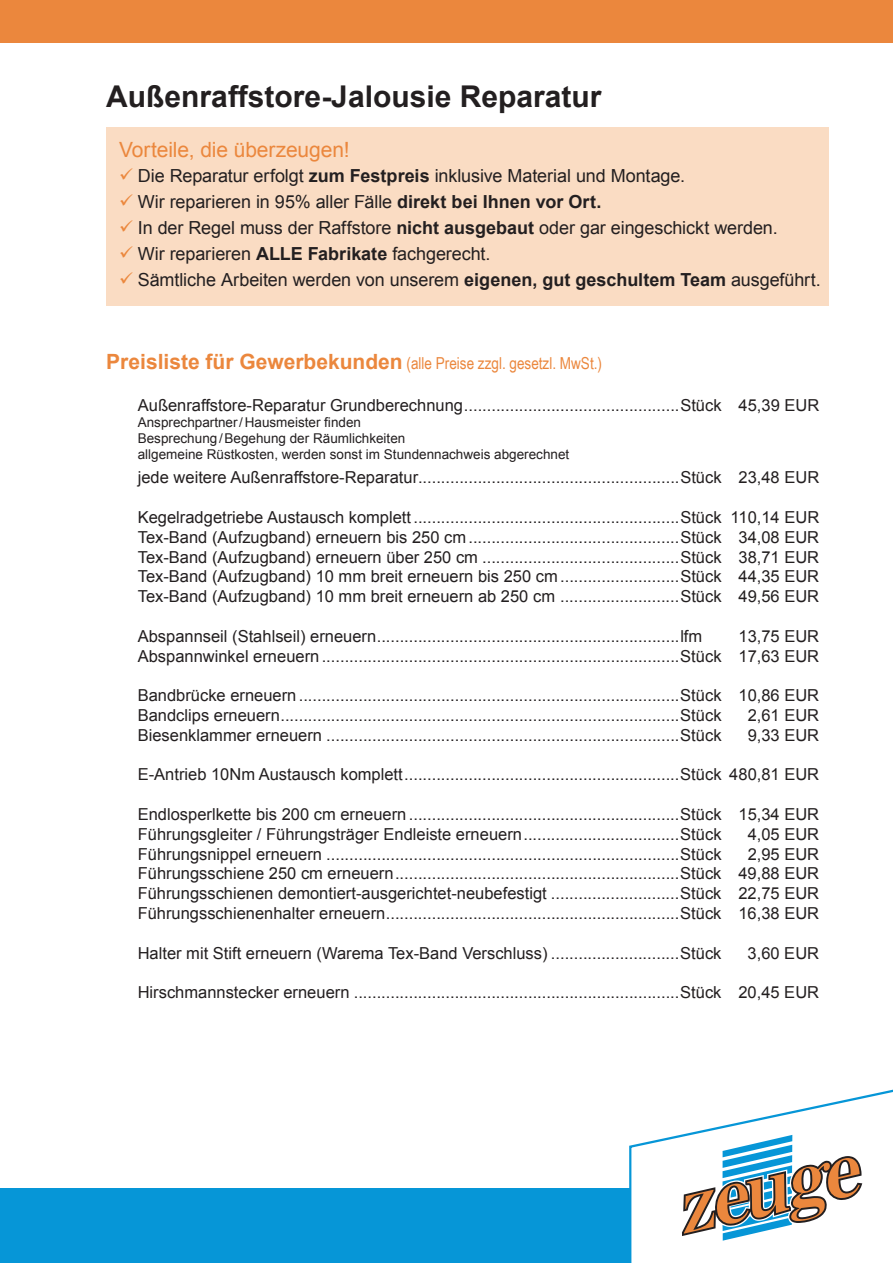
<style>
.page{position:relative;width:893px;height:1263px;background:#fff}
.page>*{position:absolute;margin:0;border:0;box-sizing:border-box;transform-origin:0 0}
.t1{font:700 30px "Arial";color:#231f20}
.t2{font:21px "Arial";letter-spacing:-.005em;color:#eb873d}
.t3{font:18px "Arial";letter-spacing:-.005em;color:#231f20}
.t4{font:16.5px/19.8px "Arial";color:#231f20;text-align:justify}
.t5{font:16.5px "Arial Narrow";color:#eb873d}
.t6{font:13.5px/16.2px "Arial";color:#231f20}
.s1{color:#eb873d}
.s2{font-weight:700}
.s3{font-family:"Arial";font-weight:700;font-size:21px}
</style>
<div class="page">
<div style="left:0;top:0;width:893px;height:43px;background:#eb873d"></div>
<div style="left:0;top:1188px;width:863px;height:75px;background:#0696d7"></div>
<svg style="left:629px;top:1089px;width:264px;height:174px"></svg>
<svg style="left:682px;top:1135px;width:180px;height:106px"></svg>
<div style="left:106px;top:128px;width:723px;height:178px;background:#fadcc3"></div>
<h1 class="t1" style="left:106px;top:75px;width:497px">Außenraffstore-Jalousie Reparatur</h1>
<p class="t2" style="left:119px;top:135px;width:232px">Vorteile, die überzeugen!</p>
<p class="t3" style="left:119px;top:164px;width:568px"><span class="s1">✓</span> Die Reparatur erfolgt <span class="s2">zum Festpreis</span> inklusive Material und Montage.</p>
<p class="t3" style="left:119px;top:189px;width:484px"><span class="s1">✓</span> Wir reparieren in 95% aller Fälle <span class="s2">direkt bei Ihnen vor Ort.</span></p>
<p class="t3" style="left:119px;top:215px;width:660px"><span class="s1">✓</span> In der Regel muss der Raffstore <span class="s2">nicht ausgebaut</span> oder gar eingeschickt werden.</p>
<p class="t3" style="left:119px;top:241px;width:373px"><span class="s1">✓</span> Wir reparieren <span class="s2">ALLE Fabrikate</span> fachgerecht.</p>
<p class="t3" style="left:119px;top:267px;width:703px"><span class="s1">✓</span> Sämtliche Arbeiten werden von unserem <span class="s2">eigenen, gut geschultem Team</span> ausgeführt.</p>
<p class="t5" style="left:106px;top:351px;width:497px"><span class="s3">Preisliste für Gewerbekunden</span> (alle Preise zzgl. gesetzl. MwSt.)</p>
<p class="t4" style="left:138px;top:395px;width:683px">Außenraffstore-Reparatur Grundberechnung...............................................Stück 45,39 EUR</p>
<p class="t6" style="left:138px;top:414px;width:433px">Ansprechpartner/Hausmeister finden<br>Besprechung/Begehung der Räumlichkeiten<br>allgemeine Rüstkosten, werden sonst im Stundennachweis abgerechnet</p>
<p class="t4" style="left:138px;top:468px;width:683px">jede weitere Außenraffstore-Reparatur.........................................................Stück 23,48 EUR</p>
<p class="t4" style="left:138px;top:507px;width:683px">Kegelradgetriebe Austausch komplett ..........................................................Stück 110,14 EUR Tex-Band (Aufzugband) erneuern bis 250 cm ..............................................Stück 34,08 EUR Tex-Band (Aufzugband) erneuern über 250 cm ...........................................Stück 38,71 EUR Tex-Band (Aufzugband) 10 mm breit erneuern bis 250 cm ..........................Stück 44,35 EUR Tex-Band (Aufzugband) 10 mm breit erneuern ab 250 cm ..........................Stück 49,56 EUR</p>
<p class="t4" style="left:138px;top:626px;width:566px">Abspannseil (Stahlseil) erneuern..................................................................lfm</p>
<p class="t4" style="left:138px;top:626px;width:683px;text-align:right">13,75 EUR<br>Abspannwinkel erneuern ..............................................................................Stück 17,63 EUR</p>
<p class="t4" style="left:138px;top:685px;width:683px">Bandbrücke erneuern ...................................................................................Stück 10,86 EUR<br>Bandclips erneuern.......................................................................................Stück</p>
<p class="t4" style="left:748px;top:705px;width:73px">2,61 EUR</p>
<p class="t4" style="left:138px;top:725px;width:585px">Biesenklammer erneuern .............................................................................Stück</p>
<p class="t4" style="left:748px;top:725px;width:73px">9,33 EUR</p>
<p class="t4" style="left:138px;top:765px;width:683px">E-Antrieb 10Nm Austausch komplett............................................................Stück 480,81 EUR</p>
<p class="t4" style="left:138px;top:804px;width:683px">Endlosperlkette bis 200 cm erneuern ...........................................................Stück 15,34 EUR<br>Führungsgleiter / Führungsträger Endleiste erneuern..................................Stück</p>
<p class="t4" style="left:748px;top:824px;width:73px">4,05 EUR</p>
<p class="t4" style="left:138px;top:844px;width:585px">Führungsnippel erneuern .............................................................................Stück</p>
<p class="t4" style="left:138px;top:844px;width:683px;text-indent:610px">2,95 EUR Führungsschiene 250 cm erneuern..............................................................Stück 49,88 EUR Führungsschienen demontiert-ausgerichtet-neubefestigt ............................Stück 22,75 EUR Führungsschienenhalter erneuern................................................................Stück 16,38 EUR</p>
<p class="t4" style="left:138px;top:943px;width:585px">Halter mit Stift erneuern (Warema Tex-Band Verschluss) ............................Stück</p>
<p class="t4" style="left:748px;top:943px;width:73px">3,60 EUR</p>
<p class="t4" style="left:138px;top:982px;width:683px">Hirschmannstecker erneuern .......................................................................Stück 20,45 EUR</p>
</div>
